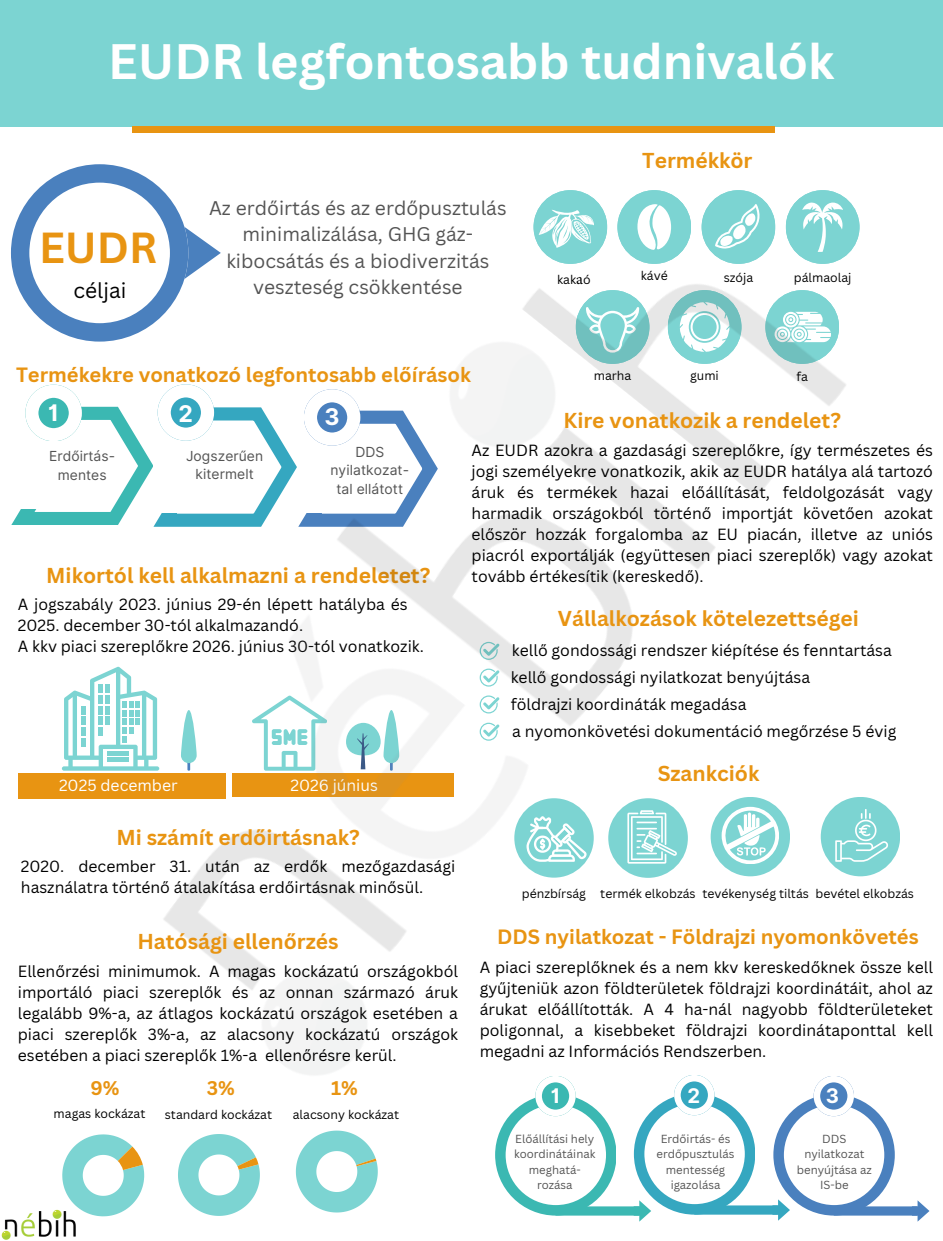
<style>
.page{position:relative;width:943px;height:1241px;background:#fff}
.page>*{position:absolute;margin:0;border:0;box-sizing:border-box;transform-origin:0 0}
.t1{font:700 48.48px "Canva Sans";color:#fff}
.t2{font:700 42.35px "Canva Sans";color:#e89412}
.t3{font:700 22.93px "Inter";color:#fff}
.t4{font:700 21px "Canva Sans";color:#e89412}
.t5{font:21px "Canva Sans";color:#000}
.t6{font:700 20.12px "Canva Sans";color:#e89412}
.t7{font:700 20.12px "Inter";color:#fff}
.t8{font:19.25px/26.2px "Canva Sans";color:#545454;text-align:center}
.t9{font:700 19.25px "Canva Sans";color:#e89412}
.t10{font:15.75px/21px "Canva Sans";color:#000}
.t11{font:15.75px "Canva Sans";color:#fff}
.t12{font:13.83px/18.4px "Inter";letter-spacing:.005em;color:#545454;text-align:center}
.t13{font:12.25px "Canva Sans";color:#000}
.t14{font:11.38px/15.2px "Canva Sans";color:#545454;text-align:center}
.s1{font-family:"Minion Pro";font-size:24.5px}
.s2{font-family:"Minion Pro";font-size:15.75px}
</style>
<div class="page">
<div style="left:0;top:0;width:942px;height:126px;background:#7cd4d2"></div>
<div style="left:132px;top:126px;width:642px;height:7px;background:#e89412"></div>
<svg style="left:62px;top:1134px;width:83px;height:83px"></svg>
<svg style="left:178px;top:1134px;width:82px;height:82px"></svg>
<svg style="left:295px;top:1130px;width:83px;height:83px"></svg>
<div style="left:820px;top:796px;width:80px;height:80px;background:#7cd4d2;border-radius:50%"></div>
<img style="left:1px;top:1207px;width:76px;height:33px">
<div style="left:555px;top:1206px;width:84px;height:9px;background:#3bb8b2"></div>
<svg style="left:495px;top:1114px;width:121px;height:100px"></svg>
<div style="left:694px;top:1205px;width:83px;height:9px;background:#35a7c0"></div>
<svg style="left:631px;top:1114px;width:123px;height:107px"></svg>
<svg style="left:909px;top:1200px;width:20px;height:21px"></svg>
<div style="left:833px;top:1206px;width:84px;height:9px;background:#4a80be"></div>
<svg style="left:770px;top:1114px;width:124px;height:106px"></svg>
<img style="left:11px;top:164px;width:880px;height:950px">
<p class="t1" style="left:108px;top:27px;width:727px">EUDR legfontosabb tudnivalók</p>
<h6 class="t2" style="left:39px;top:217px;width:120px">EUDR</h6>
<p class="t5" style="left:74px;top:275px;width:54px">céljai</p>
<h6 class="t8" style="left:209px;top:194px;width:299px">Az erdőirtás és az erdőpusztulás minimalizálása, GHG gáz&shy;kibocsátás és a biodiverzitás veszteség csökkentése</h6>
<h3 class="t6" style="left:16px;top:361px;width:456px">Termékek<span class="s1">r</span>e vonatkozó legfontosabb előírások</h3>
<p class="t4" style="left:642px;top:145px;width:112px">Termékkör</p>
<p class="t13" style="left:557px;top:271px;width:35px">kak<span class="s2">a</span>ó</p>
<p class="t13" style="left:640px;top:267px;width:28px">kávé</p>
<p class="t13" style="left:723px;top:269px;width:31px">szója</p>
<p class="t13" style="left:793px;top:269px;width:59px">pálmaolaj</p>
<h1 class="t13" style="left:593px;top:367px;width:39px">marha</h1>
<h3 class="t13" style="left:690px;top:367px;width:30px">gumi</h3>
<p class="t13" style="left:796px;top:368px;width:13px">fa</p>
<h5 class="t3" style="left:48px;top:399px;width:12px">1</h5>
<h5 class="t12" style="left:49px;top:447px;width:68px">Erdőirtás&shy;mentes</h5>
<h3 class="t12" style="left:186px;top:446px;width:79px">Jogszerűen kitermelt</h3>
<h3 class="t3" style="left:179px;top:399px;width:16px">2</h3>
<h3 class="t3" style="left:324px;top:402px;width:17px">3</h3>
<h3 class="t12" style="left:330px;top:442px;width:80px">DDS nyilatkozat&shy;tal ellátott</h3>
<p class="t4" style="left:46px;top:560px;width:385px">Mikortól kell alkalmazni a rendeletet?</p>
<p class="t10" style="left:18px;top:593px;width:407px">A jogszabály 2023. június 29-én lépett hatályba és<br>2025. december 30-tól alkalmazandó.<br>A kkv piaci szereplőkre 2026. június 30-tól vonatkozik.</p>
<p class="t11" style="left:59px;top:774px;width:120px">2025 december</p>
<p class="t11" style="left:290px;top:774px;width:89px">2026 június</p>
<h5 class="t4" style="left:563px;top:406px;width:279px">Kire vonatkozik a rendelet?</h5>
<h5 class="t10" style="left:471px;top:439px;width:463px;text-align:justify">Az EUDR azokra a gazdasági szereplőkre, így természetes és jogi személyekre vonatkozik, akik az EUDR hatálya alá tartozó áruk és termékek hazai előállítását, feldolgozását vagy harmadik országokból történő importját követően azokat először hozzák forgalomba az EU piacán, illetve az uniós piacról exportálják (együttesen piaci szereplők) vagy azokat tovább értékesítik (kereskedő).</h5>
<h5 class="t4" style="left:558px;top:603px;width:302px">Vállalkozások kötelezettségei</h5>
<h5 class="t10" style="left:510px;top:636px;width:387px;line-height:26.9px">kellő gondossági rendszer kiépítése és fenntartása kellő gondossági nyilatkozat benyújtása<br>földrajzi koordináták megadása<br>a nyomonkövetési dokumentáció megőrzése 5 évig</h5>
<p class="t4" style="left:657px;top:758px;width:103px">Szankciók</p>
<p class="t4" style="left:116px;top:822px;width:245px">Mi számít erdőirtásnak?</p>
<p class="t10" style="left:21px;top:855px;width:436px">2020. december 31. után az erdők mezőgazdasági használatra történő átalakítása erdőirtásnak minősül.</p>
<p class="t4" style="left:137px;top:926px;width:202px">Hatósági ellenőrzés</p>
<p class="t10" style="left:18px;top:960px;width:441px;text-align:justify">Ellenőrzési minimumok. A magas kockázatú országokból importáló piaci szereplők és az onnan származó áruk legalább 9%-a, az átlagos kockázatú országok esetében a piaci szereplők 3%-a, az alacsony kockázatú országok esetében a piaci szereplők 1%-a ellenőrésre kerül.</p>
<p class="t9" style="left:90px;top:1074px;width:31px">9%</p>
<p class="t9" style="left:207px;top:1074px;width:29px">3%</p>
<h5 class="t9" style="left:331px;top:1074px;width:28px">1%</h5>
<h6 class="t13" style="left:54px;top:1105px;width:93px">magas kockázat</h6>
<h5 class="t13" style="left:165px;top:1105px;width:109px">standard kockázat</h5>
<p class="t13" style="left:293px;top:1105px;width:108px">alacsony kockázat</p>
<p class="t13" style="left:522px;top:884px;width:393px">pénzbírság termék elkobzás tevékenység tiltás bevétel elkobzás</p>
<h5 class="t6" style="left:497px;top:922px;width:423px">DDS nyilatkozat - Földrajzi nyomonkövetés</h5>
<p class="t10" style="left:479px;top:956px;width:455px;text-align:justify">A piaci szereplőknek és a nem kkv kereskedőknek össze kell gyűjteniük azon földterületek földrajzi koordinátáit, ahol az árukat előállították. A 4 ha-nál nagyobb földterületeket poligonnal, a kisebbeket földrajzi koordinátaponttal kell megadni az Információs Rendszerben.</p>
<p class="t7" style="left:550px;top:1083px;width:11px">1</p>
<p class="t7" style="left:687px;top:1083px;width:14px">2</p>
<p class="t7" style="left:825px;top:1083px;width:15px">3</p>
<h2 class="t14" style="left:514px;top:1131px;width:83px">Előállítási hely koordinátáinak meghatá&shy;rozása</h2>
<h4 class="t14" style="left:656px;top:1131px;width:79px">Erdőirtás- és erdőpusztulás mentesség igazolása</h4>
<h4 class="t14" style="left:796px;top:1131px;width:76px">DDS nyilatkozat benyújtása az<br>IS-be</h4>
</div>
